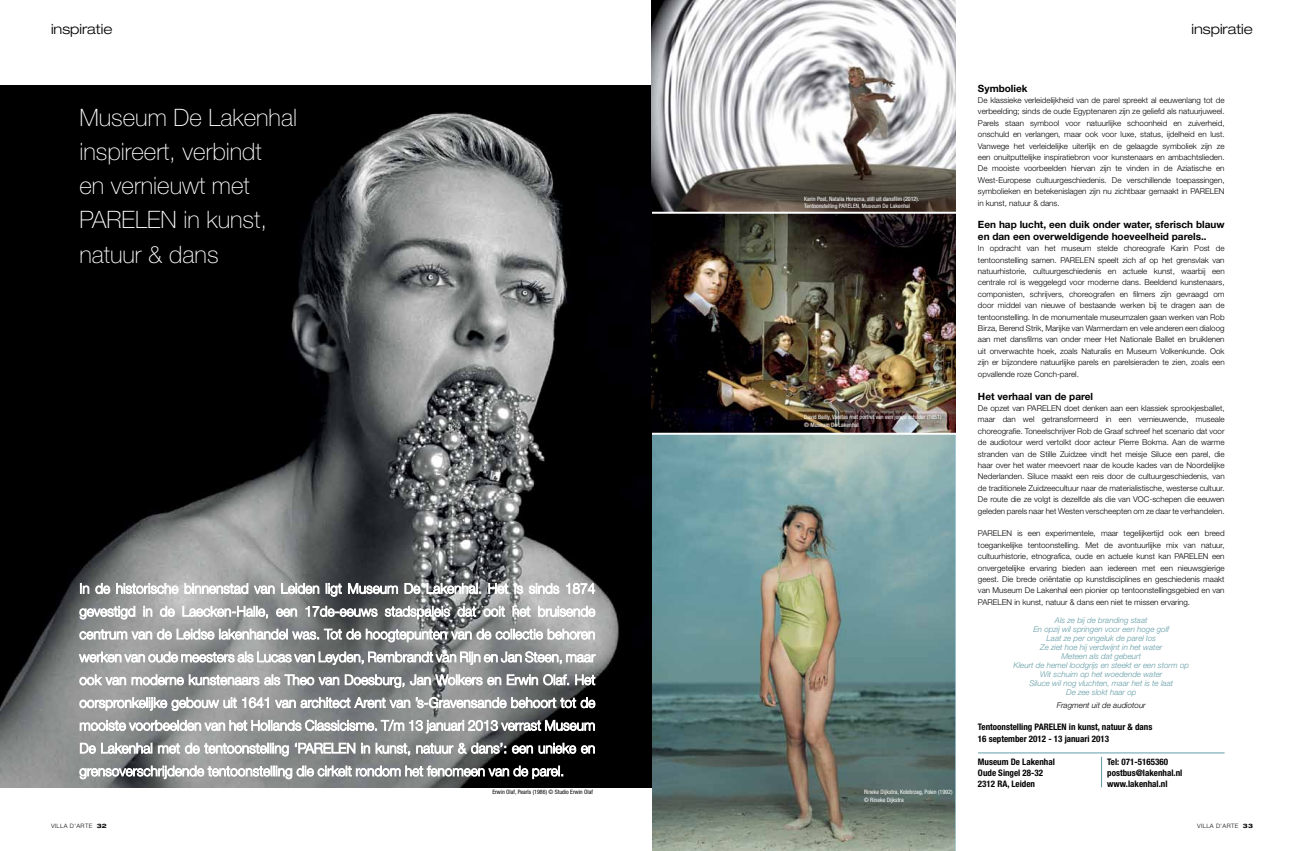
<style>
.page{position:relative;width:1304px;height:851px;background:#fff}
.page>*{position:absolute;margin:0;border:0;box-sizing:border-box;transform-origin:0 0}
.t1{font:100 24px/34.2px "Helvetica Neue LT Std";color:#fff}
.t2{font:300 expanded 14px "Helvetica Neue LT Std";color:#000}
.t3{font:700 10px/11.4px "Helvetica Neue LT Std";color:#000}
.t4{font:700 condensed 9px/11.4px "Helvetica Neue LT Std";color:#000}
.t5{font:300 8px/11.4px "Helvetica Neue LT Std";color:#000;text-align:justify}
.t6{font:italic 300 8px/9px "Helvetica Neue LT Std";color:#639ca6;text-align:center}
.t7{font:italic 300 8px "Helvetica Neue LT Std";color:#000}
.t8{font:condensed 6px/7.2px "Helvetica Neue LT Std";color:#fff}
.t9{font:condensed 6px "Helvetica Neue LT Std";color:#000}
.t10{font:300 6px "Helvetica Neue LT Std";color:#000}
.t11{font:700 expanded 6px "Helvetica Neue LT Std";color:#000}
</style>
<div class="page">
<img style="left:0;top:85px;width:652px;height:702px">
<img style="left:652px;top:0;width:303px;height:212px">
<img style="left:652px;top:434px;width:303px;height:416px">
<img style="left:652px;top:214px;width:303px;height:218px">
<svg style="left:80px;top:583px;width:9px;height:10px"></svg>
<svg style="left:96px;top:583px;width:14px;height:10px"></svg>
<svg style="left:116px;top:583px;width:62px;height:10px"></svg>
<svg style="left:185px;top:583px;width:63px;height:10px"></svg>
<svg style="left:254px;top:585px;width:20px;height:8px"></svg>
<svg style="left:281px;top:583px;width:38px;height:10px"></svg>
<svg style="left:326px;top:583px;width:16px;height:13px"></svg>
<svg style="left:348px;top:583px;width:50px;height:10px"></svg>
<svg style="left:405px;top:583px;width:15px;height:10px"></svg>
<svg style="left:427px;top:583px;width:54px;height:10px"></svg>
<svg style="left:489px;top:583px;width:19px;height:10px"></svg>
<svg style="left:515px;top:583px;width:8px;height:10px"></svg>
<svg style="left:529px;top:583px;width:30px;height:10px"></svg>
<svg style="left:566px;top:583px;width:29px;height:10px"></svg>
<svg style="left:80px;top:606px;width:55px;height:13px"></svg>
<svg style="left:144px;top:606px;width:8px;height:10px"></svg>
<svg style="left:160px;top:606px;width:15px;height:10px"></svg>
<svg style="left:183px;top:606px;width:85px;height:12px"></svg>
<svg style="left:276px;top:608px;width:21px;height:8px"></svg>
<svg style="left:306px;top:606px;width:71px;height:10px"></svg>
<svg style="left:385px;top:606px;width:65px;height:13px"></svg>
<svg style="left:458px;top:606px;width:18px;height:10px"></svg>
<svg style="left:484px;top:606px;width:21px;height:10px"></svg>
<svg style="left:513px;top:606px;width:17px;height:10px"></svg>
<svg style="left:538px;top:606px;width:57px;height:10px"></svg>
<svg style="left:80px;top:628px;width:515px;height:14px"></svg>
<svg style="left:79px;top:651px;width:516px;height:16px"></svg>
<svg style="left:80px;top:674px;width:46px;height:11px"></svg>
<svg style="left:132px;top:674px;width:207px;height:11px"></svg>
<svg style="left:345px;top:674px;width:59px;height:13px"></svg>
<svg style="left:410px;top:674px;width:72px;height:11px"></svg>
<svg style="left:488px;top:677px;width:13px;height:8px"></svg>
<svg style="left:507px;top:674px;width:62px;height:11px"></svg>
<svg style="left:575px;top:674px;width:20px;height:11px"></svg>
<svg style="left:80px;top:697px;width:189px;height:13px"></svg>
<svg style="left:275px;top:697px;width:135px;height:10px"></svg>
<svg style="left:416px;top:697px;width:179px;height:10px"></svg>
<svg style="left:80px;top:719px;width:515px;height:14px"></svg>
<svg style="left:80px;top:742px;width:72px;height:11px"></svg>
<svg style="left:158px;top:742px;width:131px;height:14px"></svg>
<svg style="left:295px;top:742px;width:60px;height:16px"></svg>
<svg style="left:361px;top:743px;width:9px;height:10px"></svg>
<svg style="left:376px;top:742px;width:34px;height:13px"></svg>
<svg style="left:416px;top:742px;width:90px;height:11px"></svg>
<svg style="left:512px;top:745px;width:21px;height:8px"></svg>
<svg style="left:539px;top:742px;width:56px;height:11px"></svg>
<svg style="left:80px;top:765px;width:483px;height:14px"></svg>
<hr style="left:978px;top:752px;width:247px;height:1px;background:#639ca6">
<hr style="left:1101px;top:756px;width:1px;height:31px;background:#639ca6">
<h2 class="t2" style="left:51px;top:21px;width:63px">inspiratie</h2>
<h2 class="t2" style="left:1192px;top:21px;width:63px">inspiratie</h2>
<h1 class="t1" style="left:79px;top:100px;width:219px">Museum De Lakenhal inspireert, verbindt<br>en vernieuwt met<br>PARELEN in kunst, natuur &amp; dans</h1>
<p class="t9" style="left:492px;top:788px;width:102px">Erwin Olaf, Pearls (1986) © Studio Erwin Olaf</p>
<p class="t8" style="left:804px;top:195px;width:117px">Karin Post, Natalia Horecna, still uit dansfilm (2012).<br>Tentoonstelling PARELEN, Museum De Lakenhal</p>
<p class="t8" style="left:804px;top:413px;width:139px">David Bailly, Vanitas met portret van een jonge schilder (1651) © Museum De Lakenhal</p>
<p class="t8" style="left:864px;top:788px;width:90px">Rineke Dijkstra, Kolobrzeg, Polen (1992) © Rineke Dijkstra</p>
<p class="t3" style="left:978px;top:82px;width:51px">Symboliek</p>
<p class="t5" style="left:978px;top:94px;width:248px">De klassieke verleidelijkheid van de parel spreekt al eeuwenlang tot de verbeelding; sinds de oude Egyptenaren zijn ze geliefd als natuurjuweel.<br>Parels staan symbool voor natuurlijke schoonheid en zuiverheid, onschuld en verlangen, maar ook voor luxe, status, ijdelheid en lust.<br>Vanwege het verleidelijke uiterlijk en de gelaagde symboliek zijn ze een onuitputtelijke inspiratiebron voor kunstenaars en ambachtslieden.<br>De mooiste voorbeelden hiervan zijn te vinden in de Aziatische en West-Europese cultuurgeschiedenis. De verschillende toepassingen, symbolieken en betekenislagen zijn nu zichtbaar gemaakt in PARELEN in kunst, natuur &amp; dans.</p>
<p class="t3" style="left:978px;top:219px;width:248px">Een hap lucht, een duik onder water, sferisch blauw en dan een overweldigende hoeveelheid parels..</p>
<p class="t5" style="left:978px;top:242px;width:248px">In opdracht van het museum stelde choreografe Karin Post de tentoonstelling samen. PARELEN speelt zich af op het grensvlak van natuurhistorie, cultuurgeschiedenis en actuele kunst, waarbij een centrale rol is weggelegd voor moderne dans. Beeldend kunstenaars, componisten, schrijvers, choreografen en filmers zijn gevraagd om door middel van nieuwe of bestaande werken bij te dragen aan de tentoonstelling. In de monumentale museumzalen gaan werken van Rob Birza, Berend Strik, Marijke van Warmerdam en vele anderen een dialoog aan met dansfilms van onder meer Het Nationale Ballet en bruiklenen uit onverwachte hoek, zoals Naturalis en Museum Volkenkunde. Ook zijn er bijzondere natuurlijke parels en parelsieraden te zien, zoals een opvallende roze Conch-parel.</p>
<p class="t3" style="left:978px;top:390px;width:117px">Het verhaal van de parel</p>
<p class="t5" style="left:978px;top:402px;width:248px">De opzet van PARELEN doet denken aan een klassiek sprookjesballet, maar dan wel getransformeerd in een vernieuwende, museale choreografie. Toneelschrijver Rob de Graaf schreef het scenario dat voor de audiotour werd vertolkt door acteur Pierre Bokma. Aan de warme stranden van de Stille Zuidzee vindt het meisje Siluce een parel, die haar over het water meevoert naar de koude kades van de Noordelijke Nederlanden. Siluce maakt een reis door de cultuurgeschiedenis, van de traditionele Zuidzeecultuur naar de materialistische, westerse cultuur.<br>De route die ze volgt is dezelfde als die van VOC-schepen die eeuwen geleden parels naar het Westen verscheepten om ze daar te verhandelen.</p>
<p class="t5" style="left:978px;top:527px;width:248px">PARELEN is een experimentele, maar tegelijkertijd ook een breed toegankelijke tentoonstelling. Met de avontuurlijke mix van natuur, cultuurhistorie, etnografica, oude en actuele kunst kan PARELEN een onvergetelijke ervaring bieden aan iedereen met een nieuwsgierige geest. Die brede oriëntatie op kunstdisciplines en geschiedenis maakt van Museum De Lakenhal een pionier op tentoonstellingsgebied en van PARELEN in kunst, natuur &amp; dans een niet te missen ervaring.</p>
<p class="t6" style="left:1014px;top:615px;width:177px">Als ze bij de branding staat<br>En opzij wil springen voor een hoge golf<br>Laat ze per ongeluk de parel los<br>Ze ziet hoe hij verdwijnt in het water<br>Meteen als dat gebeurt<br>Kleurt de hemel loodgrijs en steekt er een storm op Wit schuim op het woedende water<br>Siluce wil nog vluchten, maar het is te laat<br>De zee slokt haar op</p>
<p class="t7" style="left:1057px;top:700px;width:91px">Fragment uit de audiotour</p>
<p class="t4" style="left:978px;top:721px;width:176px">Tentoonstelling PARELEN in kunst, natuur &amp; dans<br>16 september 2012 - 13 januari 2013</p>
<p class="t4" style="left:978px;top:755px;width:78px">Museum De Lakenhal<br>Oude Singel 28-32<br>2312 RA, Leiden</p>
<p class="t4" style="left:1107px;top:755px;width:77px">Tel: 071-5165360 postbus@lakenhal.nl www.lakenhal.nl</p>
<p class="t10" style="left:51px;top:822px;width:5px">villa</p>
<p class="t10" style="left:70px;top:822px;width:16px">d'Arte</p>
<p class="t11" style="left:97px;top:822px;width:12px">32</p>
<p class="t10" style="left:1197px;top:822px;width:5px">villa</p>
<p class="t10" style="left:1216px;top:822px;width:16px">d’Arte</p>
<p class="t11" style="left:1243px;top:822px;width:12px">33</p>
</div>
